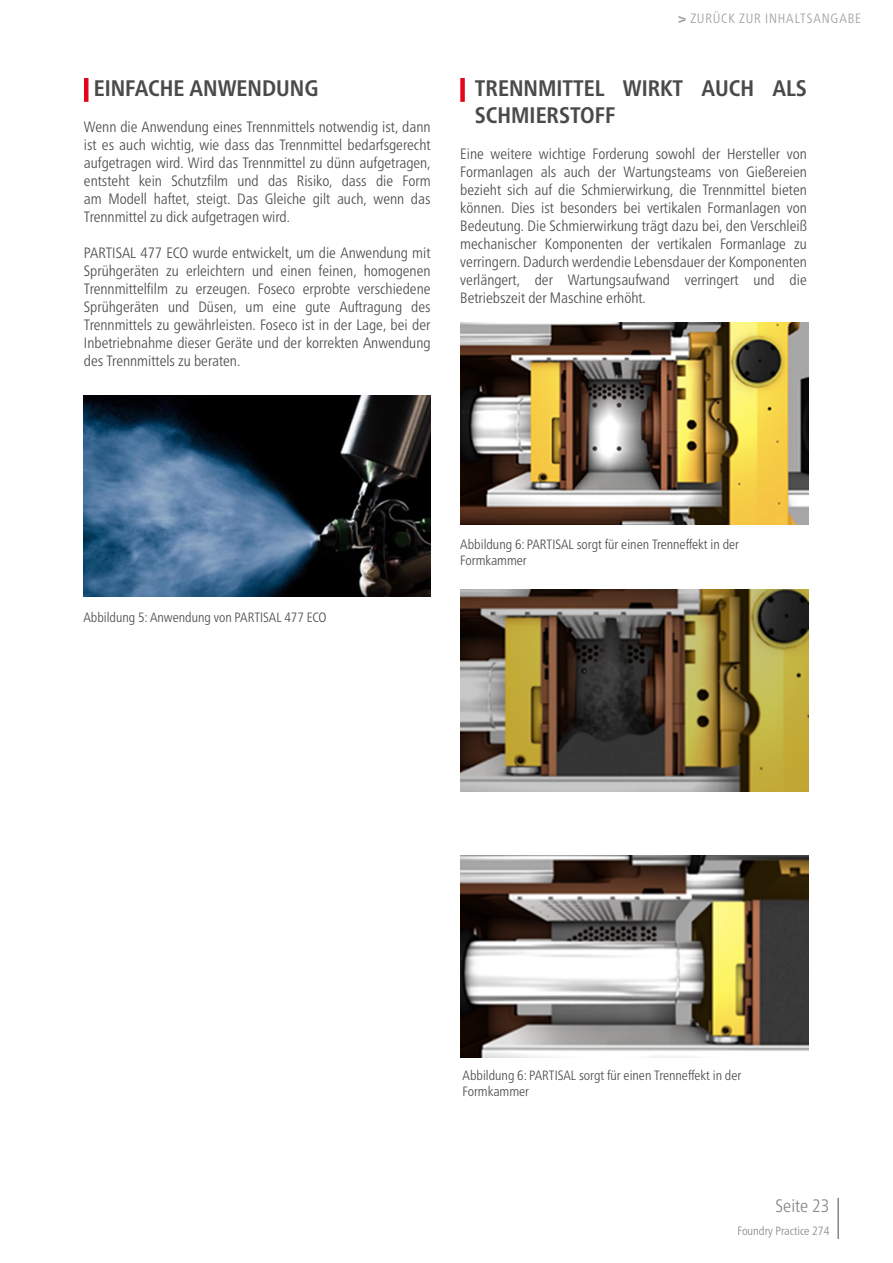
<style>
.page{position:relative;width:893px;height:1263px;background:#fff}
.page>*{position:absolute;margin:0;border:0;box-sizing:border-box;transform-origin:0 0}
.t1{font:700 condensed 22.5px/27px "Frutiger Neue LTW1 G";color:#4a4a49}
.t2{font:300 condensed 18px "Frutiger Neue LTW1 G";color:#878787}
.t3{font:300 condensed 15px/18px "Frutiger Neue LTW1 G";color:#4a4a49;text-align:justify}
.t4{font:300 condensed 13.5px/16.2px "Frutiger Neue LTW1 G";color:#4a4a49}
.t5{font:300 condensed 13.5px "Frutiger Neue LTW1 G";letter-spacing:.06em;color:#9d9d9c}
.t6{font:300 condensed 12px "Frutiger Neue LTW1 G";color:#878787}
.s1{font-weight:700}
</style>
<div class="page">
<hr style="left:837px;top:1198px;width:2px;height:41px;background:#878787">
<hr style="left:84px;top:78px;width:4px;height:24px;background:#e3051a">
<div style="left:460px;top:78px;width:5px;height:24px;background:#e3051a"></div>
<img style="left:84px;top:395px;width:347px;height:202px">
<img style="left:460px;top:323px;width:348px;height:202px">
<img style="left:460px;top:589px;width:348px;height:202px">
<img style="left:460px;top:856px;width:348px;height:202px">
<h1 class="t1" style="left:94px;top:75px;width:226px">EINFACHE ANWENDUNG</h1>
<p class="t3" style="left:84px;top:118px;width:348px">Wenn die Anwendung eines Trennmittels notwendig ist, dann ist es auch wichtig, wie dass das Trennmittel bedarfsgerecht aufgetragen wird. Wird das Trennmittel zu dünn aufgetragen, entsteht kein Schutzfilm und das Risiko, dass die Form am Modell haftet, steigt. Das Gleiche gilt auch, wenn das Trennmittel zu dick aufgetragen wird.</p>
<p class="t3" style="left:84px;top:244px;width:348px">PARTISAL 477 ECO wurde entwickelt, um die Anwendung mit Sprühgeräten zu erleichtern und einen feinen, homogenen Trennmittelfilm zu erzeugen. Foseco erprobte verschiedene Sprühgeräten und Düsen, um eine gute Auftragung des Trennmittels zu gewährleisten. Foseco ist in der Lage, bei der Inbetriebnahme dieser Geräte und der korrekten Anwendung des Trennmittels zu beraten.</p>
<p class="t5" style="left:678px;top:11px;width:184px"><span class="s1">&gt;</span> ZURÜCK ZUR INHALTSANGABE</p>
<h1 class="t1" style="left:475px;top:75px;width:333px">TRENNMITTEL WIRKT AUCH ALS<br>SCHMIERSTOFF</h1>
<p class="t3" style="left:460px;top:145px;width:348px">Eine weitere wichtige Forderung sowohl der Hersteller von Formanlagen als auch der Wartungsteams von Gießereien bezieht sich auf die Schmierwirkung, die Trennmittel bieten können. Dies ist besonders bei vertikalen Formanlagen von Bedeutung. Die Schmierwirkung trägt dazu bei, den Verschleiß mechanischer Komponenten der vertikalen Formanlage zu verringern. Dadurch werdendie Lebensdauer der Komponenten verlängert, der Wartungsaufwand verringert und die Betriebszeit der Maschine erhöht.</p>
<p class="t4" style="left:83px;top:609px;width:245px">Abbildung 5: Anwendung von PARTISAL 477 ECO</p>
<p class="t4" style="left:460px;top:536px;width:280px">Abbildung 6: PARTISAL sorgt für einen Trenneffekt in der<br>Formkammer</p>
<p class="t4" style="left:463px;top:1067px;width:280px">Abbildung 6: PARTISAL sorgt für einen Trenneffekt in der<br>Formkammer</p>
<p class="t2" style="left:776px;top:1195px;width:55px">Seite 23</p>
<p class="t6" style="left:737px;top:1224px;width:93px">Foundry Practice 274</p>
</div>
